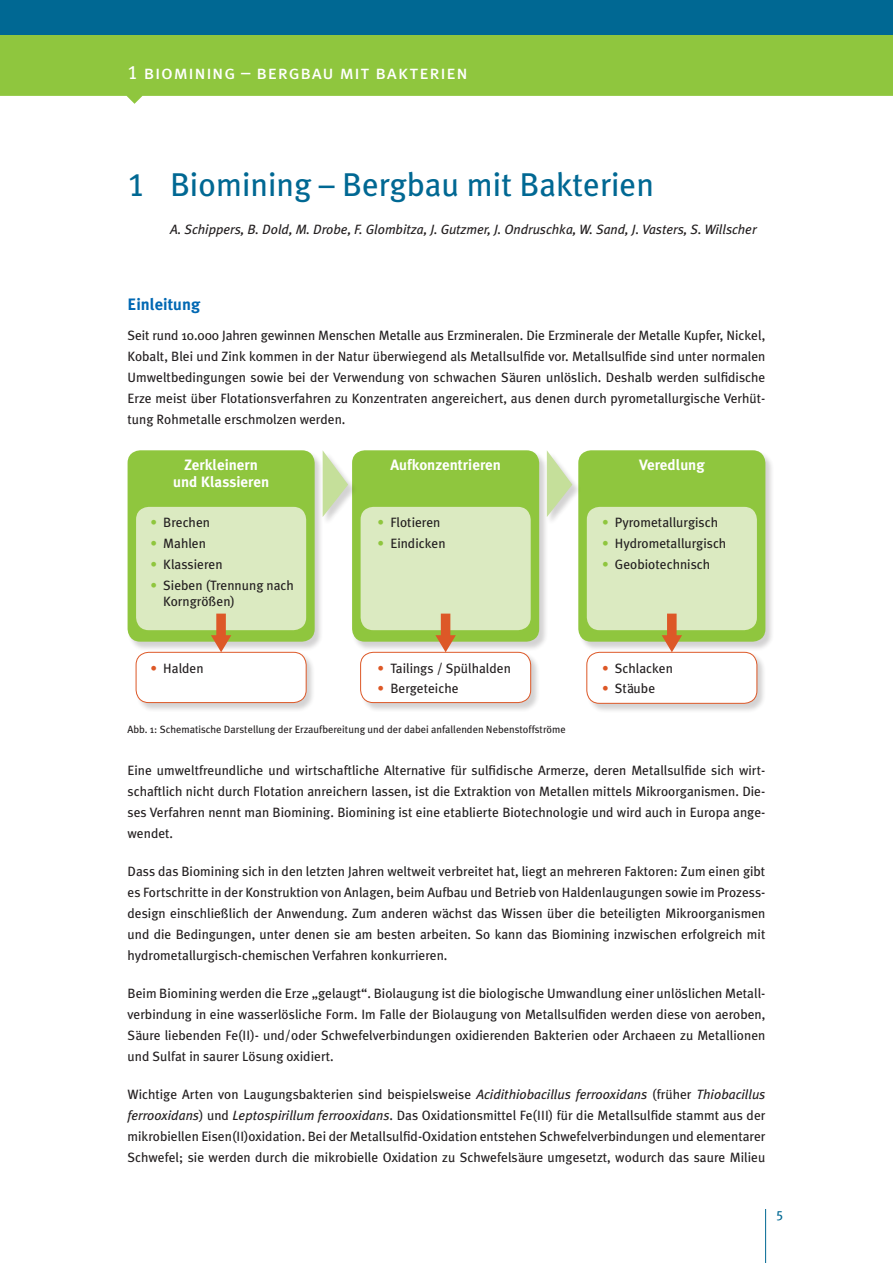
<style>
.page{position:relative;width:893px;height:1263px;background:#fff}
.page>*{position:absolute;margin:0;border:0;box-sizing:border-box;transform-origin:0 0}
.t1{font:33px "Meta Plus";color:#006893}
.t2{font:19.5px "Meta Plus Book Caps";letter-spacing:.035em;color:#fff}
.t3{font:700 16.5px "Meta Plus";color:#0168b3}
.t4{font:700 15px/16.5px "Meta Plus";color:#fff;text-align:center}
.t5{font:13.5px/21px "Meta Plus";color:#231f20;text-align:justify}
.t6{font:italic 13.5px "Meta Plus";color:#231f20}
.t7{font:13.5px "Meta Plus Book Caps";color:#006893}
.t8{font:10.5px "Meta Plus";color:#231f20}
.s1{font-family:"Meta Plus Book Caps"}
.s2{color:#8fc63e}
.s3{color:#dd5827}
.s4{font-style:italic}
</style>
<div class="page">
<svg style="left:0;top:34px;width:893px;height:70px;background:#99cb55"></svg>
<div style="left:0;top:0;width:893px;height:34px;background:#006893"></div>
<hr style="left:765px;top:1209px;width:1px;height:54px;background:#006893">
<div style="left:127px;top:450px;width:197px;height:201px;background:#231f20;opacity:.2"></div>
<div style="left:128px;top:450px;width:187px;height:192px;background:#8fc63e;border-radius:13px"></div>
<div style="left:352px;top:450px;width:196px;height:201px;background:#231f20;opacity:.2"></div>
<div style="left:352px;top:450px;width:187px;height:192px;background:#8fc63e;border-radius:13px"></div>
<div style="left:578px;top:450px;width:196px;height:201px;background:#231f20;opacity:.2"></div>
<div style="left:578px;top:450px;width:187px;height:192px;background:#8fc63e;border-radius:13px"></div>
<div style="left:136px;top:507px;width:170px;height:123px;background:#dbeac1;border-radius:13px"></div>
<div style="left:135px;top:651px;width:180px;height:61px;background:#231f20;opacity:.2"></div>
<div style="left:136px;top:652px;width:170px;height:50px;background:#fff;border-radius:13px"></div>
<div style="left:136px;top:652px;width:171px;height:51px;border:1px solid #dd5827;border-radius:13px"></div>
<div style="left:361px;top:507px;width:170px;height:123px;background:#dbeac1;border-radius:13px"></div>
<div style="left:360px;top:652px;width:180px;height:60px;background:#231f20;opacity:.2"></div>
<div style="left:361px;top:652px;width:170px;height:50px;background:#fff;border-radius:13px"></div>
<div style="left:360px;top:652px;width:171px;height:51px;border:1px solid #dd5827;border-radius:13px"></div>
<div style="left:587px;top:507px;width:170px;height:123px;background:#dbeac1;border-radius:13px"></div>
<div style="left:586px;top:651px;width:180px;height:61px;background:#231f20;opacity:.2"></div>
<div style="left:587px;top:652px;width:170px;height:51px;background:#fff;border-radius:13px"></div>
<div style="left:586px;top:652px;width:171px;height:52px;border:1px solid #dd5827;border-radius:13px"></div>
<div style="left:322px;top:451px;width:35px;height:74px;background:#231f20;opacity:.2"></div>
<svg style="left:323px;top:450px;width:25px;height:67px"></svg>
<div style="left:546px;top:451px;width:35px;height:74px;background:#231f20;opacity:.2"></div>
<svg style="left:547px;top:450px;width:25px;height:67px"></svg>
<svg style="left:211px;top:614px;width:20px;height:38px"></svg>
<svg style="left:435px;top:614px;width:21px;height:38px"></svg>
<svg style="left:662px;top:614px;width:20px;height:38px"></svg>
<h2 class="t2" style="left:128px;top:61px;width:342px">1 biomining – bergbau mit bakterien</h2>
<h1 class="t1" style="left:128px;top:166px;width:528px"><span class="s1">1</span> Biomining – Bergbau mit Bakterien</h1>
<p class="t6" style="left:170px;top:222px;width:588px">A. Schippers, B. Dold, M. Drobe, F. Glombitza, J. Gutzmer, J. Ondruschka, W. Sand, J. Vasters, S. Willscher</p>
<p class="t3" style="left:128px;top:295px;width:74px">Einleitung</p>
<p class="t5" style="left:128px;top:324px;width:639px">Seit rund 10.000 Jahren gewinnen Menschen Metalle aus Erzmineralen. Die Erzminerale der Metalle Kupfer, Nickel, Kobalt, Blei und Zink kommen in der Natur überwiegend als Metallsulfide vor. Metallsulfide sind unter normalen Umweltbedingungen sowie bei der Verwendung von schwachen Säuren unlöslich. Deshalb werden sulfidische Erze meist über Flotationsverfahren zu Konzentraten angereichert, aus denen durch pyrometallurgische Verhüt&shy;tung Rohmetalle erschmolzen werden.</p>
<p class="t4" style="left:173px;top:457px;width:98px">Zerkleinern und Klassieren</p>
<p class="t4" style="left:390px;top:457px;width:112px">Aufkonzentrieren</p>
<p class="t4" style="left:639px;top:457px;width:67px">Veredlung</p>
<p class="t5" style="left:151px;top:512px;width:61px"><span class="s2">•</span> Brechen</p>
<p class="t5" style="left:151px;top:533px;width:57px"><span class="s2">•</span> Mahlen</p>
<p class="t5" style="left:151px;top:553px;width:74px"><span class="s2">•</span> Klassieren</p>
<p class="t5" style="left:163px;top:576px;width:132px;line-height:16.5px;text-indent:-13px"><span class="s2">•</span> Sieben (Trennung nach<br>Korngrößen)</p>
<p class="t5" style="left:602px;top:512px;width:117px"><span class="s2">•</span> Pyrometallurgisch</p>
<p class="t5" style="left:602px;top:533px;width:126px"><span class="s2">•</span> Hydrometallurgisch</p>
<p class="t5" style="left:602px;top:553px;width:110px"><span class="s2">•</span> Geobiotechnisch</p>
<p class="t5" style="left:378px;top:512px;width:64px"><span class="s2">•</span> Flotieren</p>
<p class="t5" style="left:378px;top:533px;width:69px"><span class="s2">•</span> Eindicken</p>
<p class="t5" style="left:151px;top:657px;width:55px"><span class="s3">•</span> Halden</p>
<p class="t5" style="left:378px;top:657px;width:135px"><span class="s3">•</span> Tailings / Spülhalden</p>
<p class="t5" style="left:378px;top:678px;width:82px"><span class="s3">•</span> Bergeteiche</p>
<p class="t5" style="left:602px;top:657px;width:72px"><span class="s3">•</span> Schlacken</p>
<p class="t5" style="left:602px;top:678px;width:55px"><span class="s3">•</span> Stäube</p>
<p class="t8" style="left:128px;top:723px;width:440px">Abb. 1: Schematische Darstellung der Erzaufbereitung und der dabei anfallenden Nebenstoffströme</p>
<p class="t5" style="left:128px;top:759px;width:639px">Eine umweltfreundliche und wirtschaftliche Alternative für sulfidische Armerze, deren Metallsulfide sich wirt&shy;schaftlich nicht durch Flotation anreichern lassen, ist die Extraktion von Metallen mittels Mikroorganismen. Die&shy;ses Verfahren nennt man Biomining. Biomining ist eine etablierte Biotechnologie und wird auch in Europa ange&shy;wendet.</p>
<p class="t5" style="left:128px;top:860px;width:639px">Dass das Biomining sich in den letzten Jahren weltweit verbreitet hat, liegt an mehreren Faktoren: Zum einen gibt es Fortschritte in der Konstruktion von Anlagen, beim Aufbau und Betrieb von Haldenlaugungen sowie im Prozess&shy;design einschließlich der Anwendung. Zum anderen wächst das Wissen über die beteiligten Mikroorganismen und die Bedingungen, unter denen sie am besten arbeiten. So kann das Biomining inzwischen erfolgreich mit hydrometallurgisch-chemischen Verfahren konkurrieren.</p>
<p class="t5" style="left:128px;top:983px;width:639px">Beim Biomining werden die Erze „gelaugt“. Biolaugung ist die biologische Umwandlung einer unlöslichen Metall&shy;verbindung in eine wasserlösliche Form. Im Falle der Biolaugung von Metallsulfiden werden diese von aeroben, Säure liebenden Fe(II)- und/oder Schwefelverbindungen oxidierenden Bakterien oder Archaeen zu Metallionen und Sulfat in saurer Lösung oxidiert.</p>
<p class="t5" style="left:128px;top:1084px;width:639px">Wichtige Arten von Laugungsbakterien sind beispielsweise <span class="s4">Acidithiobacillus ferrooxidans</span> (früher <span class="s4">Thiobacillus ferrooxidans</span>) und <span class="s4">Leptospirillum ferrooxidans</span>. Das Oxidationsmittel Fe(III) für die Metallsulfide stammt aus der mikrobiellen Eisen(II)oxidation. Bei der Metallsulfid-Oxidation entstehen Schwefelverbindungen und elementarer Schwefel; sie werden durch die mikrobielle Oxidation zu Schwefelsäure umgesetzt, wodurch das saure Milieu</p>
<p class="t7" style="left:776px;top:1207px;width:9px">5</p>
</div>
